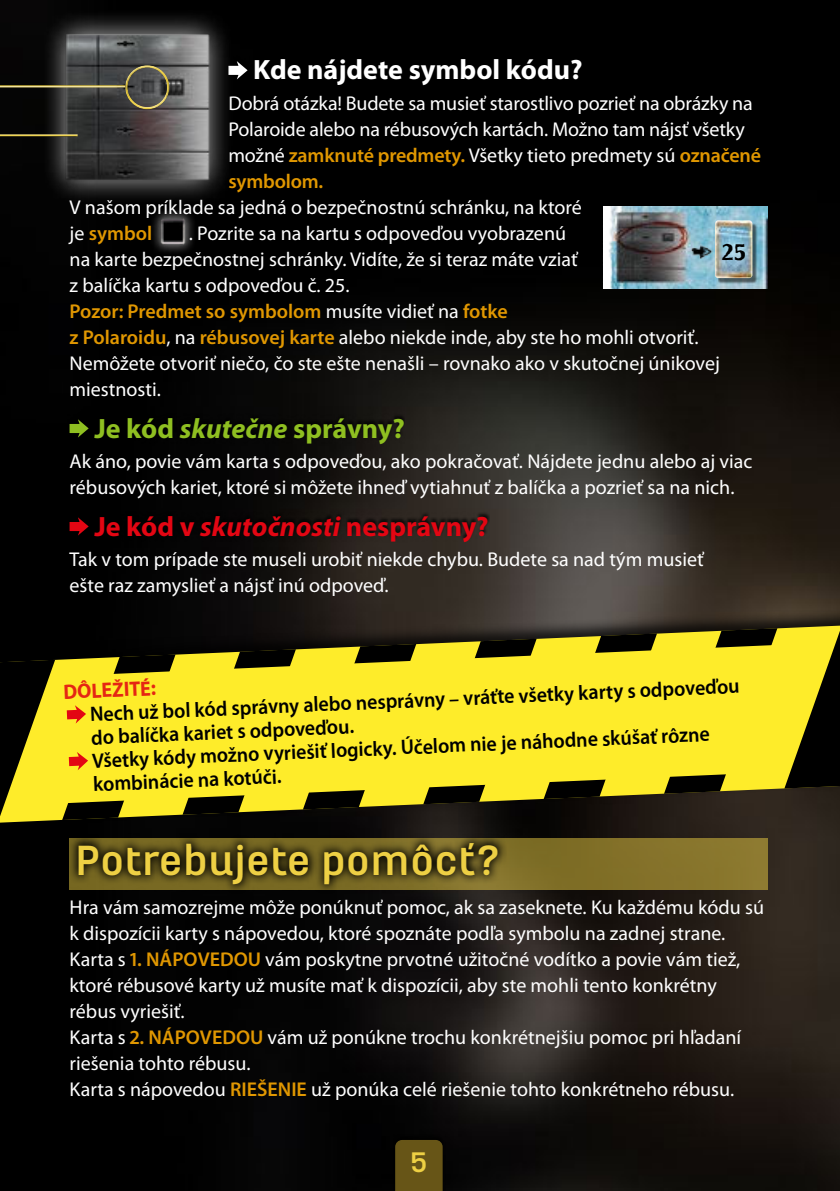
<style>
.page{position:relative;width:840px;height:1191px;background:#fff}
.page>*{position:absolute;margin:0;border:0;box-sizing:border-box;transform-origin:0 0}
.t1{font:700 44px "Marianina X Wd FY";color:#eed044}
.t2{font:700 29.6px "Marianina X Wd FY";color:#eed044}
.t3{font:700 28px "Myriad Pro";color:#e30613}
.t4{font:700 28px "Myriad Pro";color:#fff}
.t5{font:700 28px "Myriad Pro";color:#8fbf21}
.t6{font:700 22px "Clear Gothic Antique";color:#000}
.t7{font:600 21px/25.2px "Myriad Pro";color:#000;scale:.95 1}
.t8{font:700 21px "Myriad Pro";color:#e52613;scale:.95 1}
.t9{font:20px/26px "Myriad Pro";color:#fff}
.s1{font-weight:600;color:#e09701}
.s2{font-style:italic}
</style>
<div class="page">
<img style="left:1px;top:0;width:838px;height:1191px">
<div style="left:0;top:604px;width:839px;height:223px;background:#000;opacity:.75"></div>
<svg style="left:80px;top:625px;width:759px;height:197px;background:#1f1a12"></svg>
<svg style="left:182px;top:803px;width:114px;height:11px"></svg>
<svg style="left:303px;top:803px;width:113px;height:6px"></svg>
<svg style="left:423px;top:638px;width:113px;height:166px"></svg>
<svg style="left:663px;top:628px;width:114px;height:16px;background:#665e12"></svg>
<svg style="left:80px;top:644px;width:707px;height:159px;background:#dfcf25"></svg>
<svg style="left:80px;top:654px;width:95px;height:166px;background:#dbca24"></svg>
<img style="left:0;top:0;width:1px;height:1191px">
<div style="left:69px;top:838px;width:698px;height:51px;background:#84712a"></div>
<div style="left:226px;top:55px;width:357px;height:30px;background:#000"></div>
<svg style="left:233px;top:61px;width:14px;height:18px"></svg>
<div style="left:149px;top:207px;width:47px;height:48px;background:#fff;opacity:.46"></div>
<img style="left:156px;top:217px;width:33px;height:29px">
<div style="left:67px;top:413px;width:338px;height:30px;background:#000"></div>
<div style="left:67px;top:511px;width:423px;height:30px;background:#000;opacity:.75"></div>
<svg style="left:80px;top:833px;width:427px;height:60px"></svg>
<div style="left:599px;top:201px;width:170px;height:86px;background:#000"></div>
<img style="left:602px;top:206px;width:165px;height:82px">
<div style="left:717px;top:223px;width:40px;height:61px;background:#000;opacity:.55"></div>
<img style="left:714px;top:220px;width:38px;height:58px">
<img style="left:684px;top:234px;width:28px;height:34px">
<div style="left:712px;top:233px;width:43px;height:37px;background:#d1ebf2;opacity:.55"></div>
<svg style="left:543px;top:632px;width:113px;height:167px;background:#dccc25"></svg>
<svg style="left:784px;top:630px;width:56px;height:158px;background:#837a15"></svg>
<div style="left:41px;top:9px;width:192px;height:197px;background:#fff;opacity:.75"></div>
<img style="left:43px;top:24px;width:182px;height:165px">
<svg style="left:0;top:84px;width:127px;height:465px;background:#11110f"></svg>
<svg style="left:124px;top:64px;width:46px;height:3px"></svg>
<svg style="left:124px;top:67px;width:46px;height:43px;background:#5e5a4d"></svg>
<svg style="left:0;top:136px;width:80px;height:874px;background:#211d06"></svg>
<div style="left:393px;top:1134px;width:52px;height:57px;background:#000"></div>
<div style="left:395px;top:1140px;width:47px;height:51px;background:#675517"></div>
<h3 class="t4" style="left:253px;top:56px;width:330px">Kde nájdete symbol kódu?</h3>
<p class="t9" style="left:228px;top:90px;width:534px">Dobrá otázka! Budete sa musieť starostlivo pozrieť na obrázky na Polaroide alebo na rébusových kartách. Možno tam nájsť všetky možné <span class="s1">zamknuté predmety.</span> Všetky tieto predmety sú <span class="s1">označené symbolom.</span></p>
<p class="t9" style="left:69px;top:194px;width:513px">V našom príklade sa jedná o bezpečnostnú schránku, na ktoré je <span class="s1">symbol</span></p>
<p class="t9" style="left:69px;top:220px;width:651px;text-indent:119px">. Pozrite sa na kartu s odpoveďou vyobrazenú<br>na karte bezpečnostnej schránky. Vidíte, že si teraz máte vziať<br>z balíčka kartu s odpoveďou č. 25.<br><span class="s1">Pozor: Predmet so symbolom</span> musíte vidieť na <span class="s1">fotke<br>z Polaroidu</span>, na <span class="s1">rébusovej karte</span> alebo niekde inde, aby ste ho mohli otvoriť.<br>Nemôžete otvoriť niečo, čo ste ešte nenašli – rovnako ako v skutočnej únikovej miestnosti.</p>
<h3 class="t5" style="left:94px;top:414px;width:312px">Je kód <span class="s2">skutečne</span> správny?</h3>
<p class="t9" style="left:69px;top:448px;width:684px">Ak áno, povie vám karta s odpoveďou, ako pokračovať. Nájdete jednu alebo aj viac rébusových kariet, ktoré si môžete ihneď vytiahnuť z balíčka a pozrieť sa na nich.</p>
<h3 class="t3" style="left:94px;top:512px;width:396px">Je kód v <span class="s2">skutočnosti</span> nesprávny?</h3>
<p class="t9" style="left:69px;top:546px;width:635px">Tak v tom prípade ste museli urobiť niekde chybu. Budete sa nad tým musieť ešte raz zamyslieť a nájsť inú odpoveď.</p>
<p class="t6" style="left:721px;top:239px;width:26px">25</p>
<p class="t8" style="left:63px;top:681px;width:99px;rotate:-2deg">DÔLEŽITÉ:</p>
<p class="t7" style="left:90px;top:699px;width:685px;rotate:-2deg">Nech už bol kód správny alebo nesprávny – vráťte všetky karty s odpoveďou do balíčka kariet s odpoveďou.</p>
<p class="t7" style="left:92px;top:746px;width:651px;rotate:-2deg">Všetky kódy možno vyriešiť logicky. Účelom nie je náhodne skúšať rôzne kombinácie na kotúči.</p>
<h1 class="t1" style="left:75px;top:843px;width:427px">Potrebujete pomôcť?</h1>
<p class="t9" style="left:69px;top:894px;width:695px">Hra vám samozrejme môže ponúknuť pomoc, ak sa zaseknete. Ku každému kódu sú k dispozícii karty s nápovedou, ktoré spoznáte podľa symbolu na zadnej strane.<br>Karta s <span class="s1">1. NÁPOVEDOU</span> vám poskytne prvotné užitočné vodítko a povie vám tiež, ktoré rébusové karty už musíte mať k dispozícii, aby ste mohli tento konkrétny rébus vyriešiť.<br>Karta s <span class="s1">2. NÁPOVEDOU</span> vám už ponúkne trochu konkrétnejšiu pomoc pri hľadaní riešenia tohto rébusu.<br>Karta s nápovedou <span class="s1">RIEŠENIE</span> už ponúka celé riešenie tohto konkrétneho rébusu.</p>
<h2 class="t2" style="left:410px;top:1150px;width:19px">5</h2>
</div>
